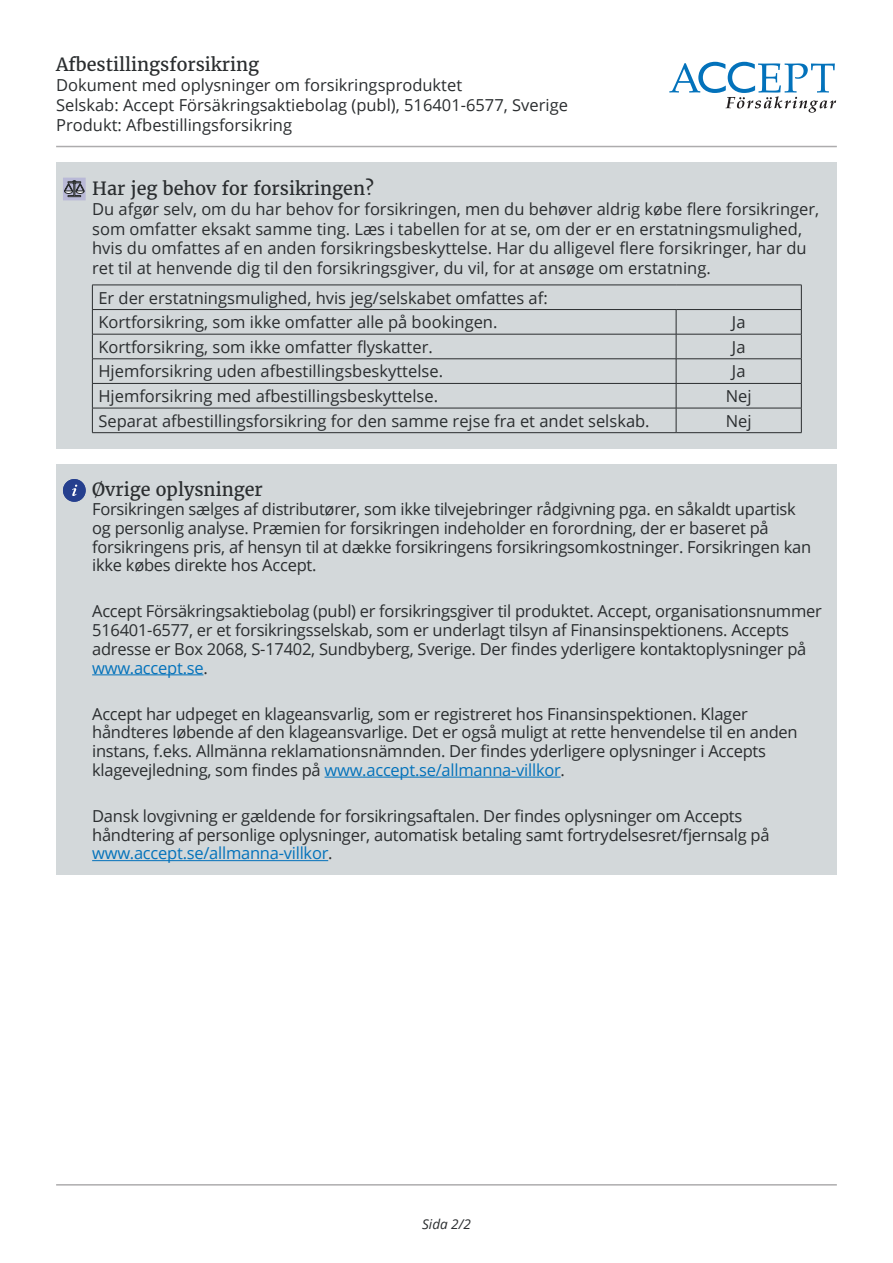
<style>
.page{position:relative;width:893px;height:1263px;background:#fff}
.page>*{position:absolute;margin:0;border:0;box-sizing:border-box;transform-origin:0 0}
.t1{font:18px "Merriweather";color:#2a2d2f}
.Styckeformat{font:16.5px/18.8px "Open Sans";letter-spacing:-.015em;color:#2a2d2f}
.t2{font:italic 13.5px "Open Sans";color:#2a2d2f}
.s1{color:#0372bb}
</style>
<div class="page">
<hr style="left:56px;top:146px;width:781px;height:1px;background:#adacad">
<svg style="left:669px;top:62px;width:167px;height:51px"></svg>
<hr style="left:56px;top:1184px;width:781px;height:1px;background:#adacad">
<div style="left:56px;top:464px;width:781px;height:410px;background:#d3d8da"></div>
<hr style="left:92px;top:674px;width:111px;height:1px;background:#0372bb">
<hr style="left:325px;top:777px;width:236px;height:1px;background:#0372bb">
<hr style="left:92px;top:860px;width:236px;height:1px;background:#0372bb">
<svg style="left:63px;top:479px;width:23px;height:23px"></svg>
<div style="left:56px;top:162px;width:781px;height:287px;background:#d3d8da"></div>
<div style="left:63px;top:178px;width:23px;height:22px;border:4px solid #b9b9d7"></div>
<svg style="left:64px;top:180px;width:21px;height:17px"></svg>
<hr style="left:92px;top:285px;width:584px;height:1px;background:#2a2d2f">
<hr style="left:676px;top:285px;width:125px;height:1px;background:#2a2d2f">
<hr style="left:92px;top:309px;width:584px;height:1px;background:#2a2d2f">
<hr style="left:676px;top:309px;width:125px;height:1px;background:#2a2d2f">
<hr style="left:92px;top:334px;width:584px;height:1px;background:#2a2d2f">
<hr style="left:676px;top:334px;width:125px;height:1px;background:#2a2d2f">
<hr style="left:92px;top:359px;width:584px;height:1px;background:#2a2d2f">
<hr style="left:676px;top:359px;width:125px;height:1px;background:#2a2d2f">
<hr style="left:92px;top:383px;width:584px;height:1px;background:#2a2d2f">
<hr style="left:676px;top:383px;width:125px;height:1px;background:#2a2d2f">
<hr style="left:92px;top:408px;width:584px;height:1px;background:#2a2d2f">
<svg style="left:92px;top:285px;width:1px;height:147px"></svg>
<hr style="left:676px;top:408px;width:125px;height:1px;background:#2a2d2f">
<svg style="left:676px;top:310px;width:1px;height:122px"></svg>
<svg style="left:801px;top:285px;width:1px;height:147px"></svg>
<hr style="left:92px;top:432px;width:584px;height:1px;background:#2a2d2f">
<hr style="left:676px;top:432px;width:125px;height:1px;background:#2a2d2f">
<p class="t1" style="left:56px;top:54px;width:205px">Afbestillingsforsikring</p>
<p class="Styckeformat" style="left:56px;top:75px;width:513px;line-height:19.8px">Dokument med oplysninger om forsikringsproduktet<br>Selskab: Accept Försäkringsaktiebolag (publ), 516401-6577, Sverige<br>Produkt: Afbestillingsforsikring</p>
<p class="t1" style="left:92px;top:177px;width:283px">Har jeg behov for forsikringen?</p>
<p class="Styckeformat" style="left:92px;top:198px;width:728px;line-height:19.8px">Du afgør selv, om du har behov for forsikringen, men du behøver aldrig købe flere forsikringer, som omfatter eksakt samme ting. Læs i tabellen for at se, om der er en erstatningsmulighed, hvis du omfattes af en anden forsikringsbeskyttelse. Har du alligevel flere forsikringer, har du ret til at henvende dig til den forsikringsgiver, du vil, for at ansøge om erstatning.</p>
<p class="Styckeformat" style="left:98px;top:288px;width:451px">Er der erstatningsmulighed, hvis jeg/selskabet omfattes af:</p>
<p class="Styckeformat" style="left:98px;top:312px;width:401px">Kortforsikring, som ikke omfatter alle på bookingen.</p>
<p class="Styckeformat" style="left:732px;top:312px;width:15px">Ja</p>
<p class="Styckeformat" style="left:98px;top:337px;width:336px">Kortforsikring, som ikke omfatter flyskatter.</p>
<p class="Styckeformat" style="left:732px;top:337px;width:15px">Ja</p>
<p class="Styckeformat" style="left:98px;top:362px;width:346px">Hjemforsikring uden afbestillingsbeskyttelse.</p>
<p class="Styckeformat" style="left:732px;top:362px;width:15px">Ja</p>
<p class="Styckeformat" style="left:98px;top:386px;width:341px">Hjemforsikring med afbestillingsbeskyttelse.</p>
<p class="Styckeformat" style="left:726px;top:386px;width:27px">Nej</p>
<p class="Styckeformat" style="left:98px;top:411px;width:553px">Separat afbestillingsforsikring for den samme rejse fra et andet selskab.</p>
<p class="Styckeformat" style="left:726px;top:411px;width:27px">Nej</p>
<p class="t1" style="left:92px;top:479px;width:172px">Øvrige oplysninger</p>
<p class="Styckeformat" style="left:92px;top:499px;width:720px">Forsikringen sælges af distributører, som ikke tilvejebringer rådgivning pga. en såkaldt upartisk og personlig analyse. Præmien for forsikringen indeholder en forordning, der er baseret på forsikringens pris, af hensyn til at dække forsikringens forsikringsomkostninger. Forsikringen kan ikke købes direkte hos Accept.</p>
<p class="Styckeformat" style="left:92px;top:602px;width:731px">Accept Försäkringsaktiebolag (publ) er forsikringsgiver til produktet. Accept, organisationsnummer 516401-6577, er et forsikringsselskab, som er underlagt tilsyn af Finansinspektionens. Accepts adresse er Box 2068, S-17402, Sundbyberg, Sverige. Der findes yderligere kontaktoplysninger på <span class="s1">www.accept.se</span>.</p>
<p class="Styckeformat" style="left:92px;top:704px;width:707px">Accept har udpeget en klageansvarlig, som er registreret hos Finansinspektionen. Klager håndteres løbende af den klageansvarlige. Det er også muligt at rette henvendelse til en anden instans, f.eks. Allmänna reklamationsnämnden. Der findes yderligere oplysninger i Accepts klagevejledning, som findes på <span class="s1">www.accept.se/allmanna-villkor</span>.</p>
<p class="Styckeformat" style="left:92px;top:806px;width:679px">Dansk lovgivning er gældende for forsikringsaftalen. Der findes oplysninger om Accepts håndtering af personlige oplysninger, automatisk betaling samt fortrydelsesret/fjernsalg på <span class="s1">www.accept.se/allmanna-villkor</span>.</p>
<p class="t2" style="left:422px;top:1214px;width:50px">Sida 2/2</p>
</div>
